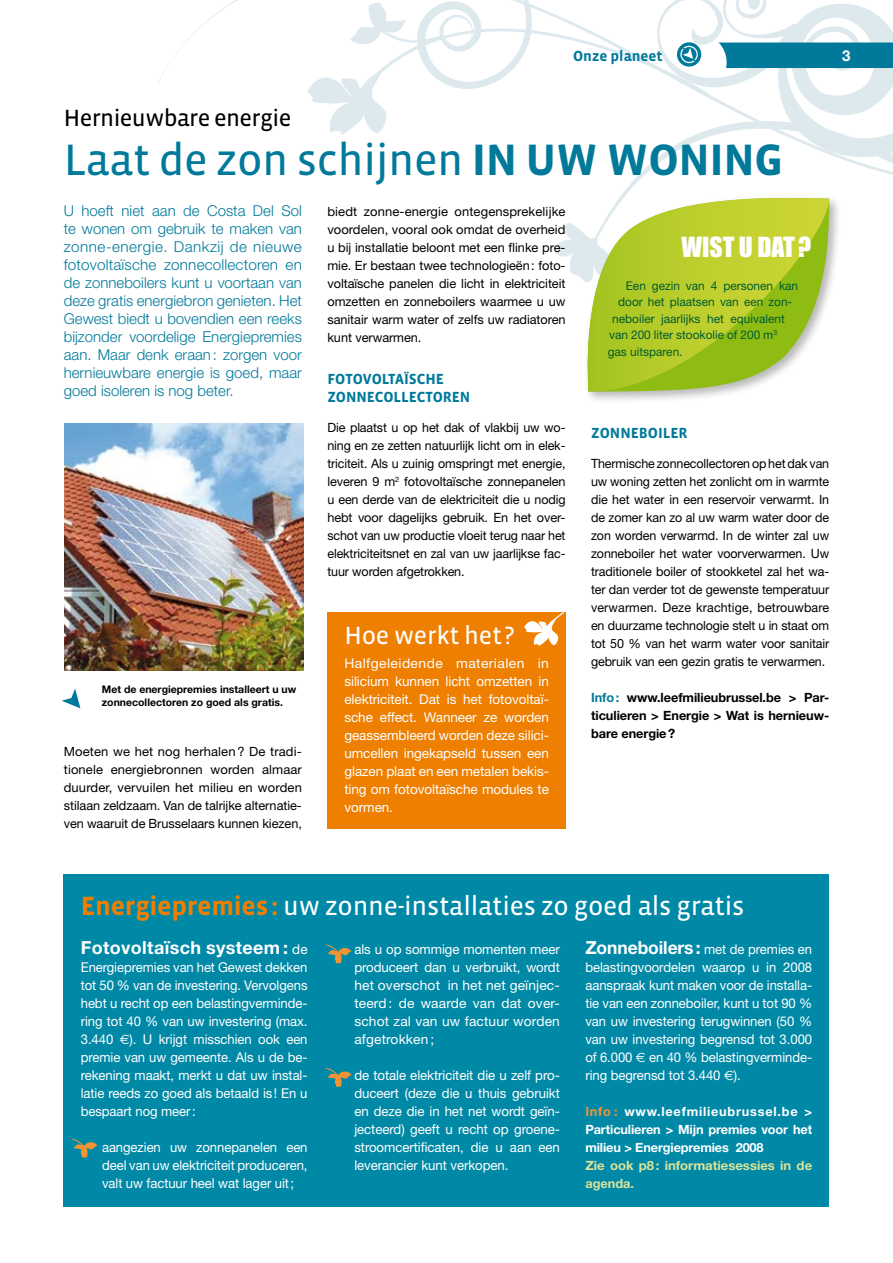
<style>
.page{position:relative;width:893px;height:1263px;background:#fff}
.page>*{position:absolute;margin:0;border:0;box-sizing:border-box;transform-origin:0 0}
.t1{font:45px "Vista Sans Reg";letter-spacing:-.01em;color:#00799a}
.t2{font:27px "Vista Sans Reg";letter-spacing:-.01em;color:#fff}
.t3{font:25.5px "Vista Sans Reg";letter-spacing:-.01em;color:#fff}
.t4{font:25.5px "Impact";color:#fff}
.t5{font:24px "Vista Sans Reg";letter-spacing:-.025em;color:#000}
.t6{font:700 18px "Helvetica Neue";letter-spacing:.02em;color:#fff}
.t7{font:300 15px/18px "Helvetica Neue";color:#00799a;text-align:justify}
.t8{font:700 15px/18px "Vista Sans";color:#00799a}
.t9{font:700 15px "Helvetica Neue";color:#fff}
.t10{font:13.5px/18px "Helvetica Neue";letter-spacing:-.005em;color:#fff;text-align:justify}
.t11{font:12.75px/18px "Helvetica Neue";letter-spacing:-.01em;color:#000;text-align:justify}
.t12{font:700 12.75px/18px "Helvetica Neue";letter-spacing:-.01em;color:#fff;text-align:justify}
.t13{font:700 12.75px/18px "Helvetica Neue";letter-spacing:-.005em;color:#000;text-align:justify}
.t14{font:700 12.75px/18px "Helvetica Neue";color:#dbe499}
.t15{font:12px "Helvetica Neue";color:#005c30}
.t16{font:700 10.5px/13.5px "Helvetica Neue";color:#000}
.s1{font-family:"Vista Sans";font-weight:700}
.s2{color:#00799a}
.s3{font-family:"Vista Sans";font-weight:700;color:#ee7f00}
.s4{font-weight:400;font-size:13.5px}
.s5{font-family:"Euro Sans"}
.s6{font-weight:700;font-size:18px}
.s7{color:#f29433}
</style>
<div class="page">
<div style="left:64px;top:874px;width:765px;height:332px;background:#0089a7"></div>
<svg style="left:307px;top:2px;width:350px;height:133px"></svg>
<svg style="left:414px;top:0;width:120px;height:91px"></svg>
<svg style="left:554px;top:118px;width:339px;height:158px"></svg>
<svg style="left:657px;top:0;width:236px;height:159px"></svg>
<img style="left:64px;top:424px;width:239px;height:246px">
<svg style="left:62px;top:688px;width:18px;height:20px"></svg>
<div style="left:327px;top:612px;width:239px;height:216px;background:#ee7f00"></div>
<svg style="left:524px;top:612px;width:40px;height:34px"></svg>
<svg style="left:71px;top:1138px;width:26px;height:20px"></svg>
<svg style="left:325px;top:944px;width:26px;height:20px"></svg>
<svg style="left:325px;top:1068px;width:26px;height:19px"></svg>
<div style="left:584px;top:194px;width:264px;height:216px;background:#000;opacity:.28"></div>
<svg style="left:579px;top:191px;width:250px;height:7px"></svg>
<svg style="left:579px;top:198px;width:250px;height:194px"></svg>
<p class="t8" style="left:573px;top:47px;width:91px">ONZE PLANEET</p>
<p class="t9" style="left:842px;top:47px;width:10px">3</p>
<h3 class="t5" style="left:64px;top:106px;width:229px">Hernieuwbare energie</h3>
<h1 class="t1" style="left:64px;top:137px;width:721px">Laat de zon schijnen <span class="s1">IN UW WONING</span></h1>
<p class="t7" style="left:64px;top:201px;width:240px">U hoeft niet aan de Costa Del Sol te wonen om gebruik te maken van zonne-energie. Dankzij de nieuwe fotovoltaïsche zonnecollectoren en de zonneboilers kunt u voortaan van deze gratis energiebron genieten. Het Gewest biedt u bovendien een reeks bijzonder voordelige Energiepremies aan. Maar denk eraan: zorgen voor hernieuwbare energie is goed, maar goed isoleren is nog beter.</p>
<p class="t11" style="left:327px;top:202px;width:240px">biedt zonne-energie ontegensprekelijke voordelen, vooral ook omdat de overheid u bij installatie beloont met een flinke pre&shy;mie. Er bestaan twee technologieën: foto&shy;voltaïsche panelen die licht in elektriciteit omzetten en zonneboilers waarmee u uw sanitair warm water of zelfs uw radiatoren kunt verwarmen.</p>
<p class="t8" style="left:327px;top:370px;width:118px">FOTOVOLTAÏSCH E<br>ZONN</p>
<h3 class="t4" style="left:681px;top:232px;width:131px">WIST U DAT?</h3>
<p class="t15" style="left:626px;top:278px;width:174px">Een gezin van 4 personen kan</p>
<p class="t15" style="left:618px;top:295px;width:175px">door het plaatsen van een zon-</p>
<p class="t15" style="left:612px;top:311px;width:174px">neboiler jaarlijks het equivalent</p>
<p class="t15" style="left:609px;top:328px;width:170px">van 200 liter stookolie of 200 m<sup>3</sup></p>
<p class="t15" style="left:608px;top:344px;width:76px">gas uitsparen.</p>
<p class="t8" style="left:367px;top:388px;width:102px">ECOLLECTOREN</p>
<p class="t11" style="left:327px;top:418px;width:240px">Die plaatst u op het dak of vlakbij uw wo&shy;ning en ze zetten natuurlijk licht om in elek&shy;triciteit. Als u zuinig omspringt met energie, leveren 9 m<sup>2</sup> fotovoltaïsche zonnepanelen u een derde van de elektriciteit die u nodig hebt voor dagelijks gebruik. En het over&shy;schot van uw productie vloeit terug naar het elektriciteitsnet en zal van uw jaarlijkse fac&shy;tuur worden afgetrokken.</p>
<p class="t8" style="left:591px;top:424px;width:11px">ZONN</p>
<p class="t8" style="left:631px;top:424px;width:58px">EBOILER</p>
<p class="t11" style="left:591px;top:454px;width:240px">Thermische zonnecollectoren op het dak van uw woning zetten het zonlicht om in warmte die het water in een reservoir verwarmt. In de zomer kan zo al uw warm water door de zon worden verwarmd. In de winter zal uw zonneboiler het water voorverwarmen. Uw traditionele boiler of stookketel zal het wa&shy;ter dan verder tot de gewenste temperatuur verwarmen. Deze krachtige, betrouwbare en duurzame technologie stelt u in staat om tot 50 % van het warm water voor sanitair gebruik van een gezin gratis te verwarmen.</p>
<p class="t13" style="left:591px;top:688px;width:240px"><span class="s2">Info:</span> www.leefmilieubrussel.be &gt; Par&shy;ticulieren &gt; Energie &gt; Wat is hernieuw&shy;bare energie?</p>
<h3 class="t3" style="left:344px;top:622px;width:171px">Hoe werkt het?</h3>
<p class="t10" style="left:344px;top:654px;width:206px">Halfgeleidende materialen in silicium kunnen licht omzetten in elektriciteit. Dat is het fotovoltaï&shy;sche effect. Wanneer ze worden geassembleerd worden deze silici&shy;umcellen ingekapseld tussen een glazen plaat en een metalen bekis&shy;ting om fotovoltaïsche modules te vormen.</p>
<p class="t16" style="left:102px;top:682px;width:196px">Met de energiepremies installeert u uw zonnecollectoren zo goed als gratis.</p>
<p class="t11" style="left:64px;top:742px;width:240px">Moeten we het nog herhalen ? De tradi&shy;tionele energiebronnen worden almaar duurder, vervuilen het milieu en worden stilaan zeldzaam. Van de talrijke alternatie&shy;ven waaruit de Brusselaars kunnen kiezen,</p>
<h2 class="t2" style="left:81px;top:893px;width:665px"><span class="s3">ENERGIEPREMIES:</span> uw zonne-installaties zo goed als gratis</h2>
<h3 class="t6" style="left:81px;top:936px;width:228px">Fotovoltaïsch systeem : <span class="s4">de</span></h3>
<p class="t10" style="left:81px;top:958px;width:228px">Energiepremies van het Gewest dekken tot 50 % van de investering. Vervolgens hebt u recht op een belastingverminde&shy;ring tot 40 % van uw investering (max.<br>3.440 <span class="s5">€</span>). U krijgt misschien ook een premie van uw gemeente. Als u de be&shy;rekening maakt, merkt u dat uw instal&shy;latie reeds zo goed als betaald is! En u bespaart nog meer:</p>
<p class="t10" style="left:102px;top:1138px;width:207px">aangezien uw zonnepanelen een deel van uw elektriciteit produceren, valt uw factuur heel wat lager uit;</p>
<p class="t10" style="left:585px;top:940px;width:228px"><span class="s6">Zonneboilers:</span> met de premies en belastingvoordelen waarop u in 2008 aanspraak kunt maken voor de installa&shy;tie van een zonneboiler, kunt u tot 90 % van uw investering terugwinnen (50 % van uw investering begrensd tot 3.000 of 6.000 <span class="s5">€</span> en 40 % belastingverminde&shy;ring begrensd tot 3.440 <span class="s5">€</span>).</p>
<p class="t12" style="left:585px;top:1102px;width:228px"><span class="s7">Info :</span> www.leefmilieubrussel.be &gt; Particulieren &gt; Mijn premies voor het milieu &gt; Energiepremies 2008</p>
<p class="t14" style="left:585px;top:1156px;width:228px">Zie ook p8: informatiesessies in de agenda.</p>
<p class="t10" style="left:354px;top:940px;width:207px">als u op sommige momenten meer produceert dan u verbruikt, wordt het overschot in het net geïnjec&shy;teerd: de waarde van dat over&shy;schot zal van uw factuur worden afgetrokken ;</p>
<p class="t10" style="left:354px;top:1066px;width:207px">de totale elektriciteit die u zelf pro&shy;duceert (deze die u thuis gebruikt en deze die in het net wordt geïn&shy;jecteerd) geeft u recht op groene&shy;stroomcertificaten, die u aan een leverancier kunt verkopen.</p>
</div>
